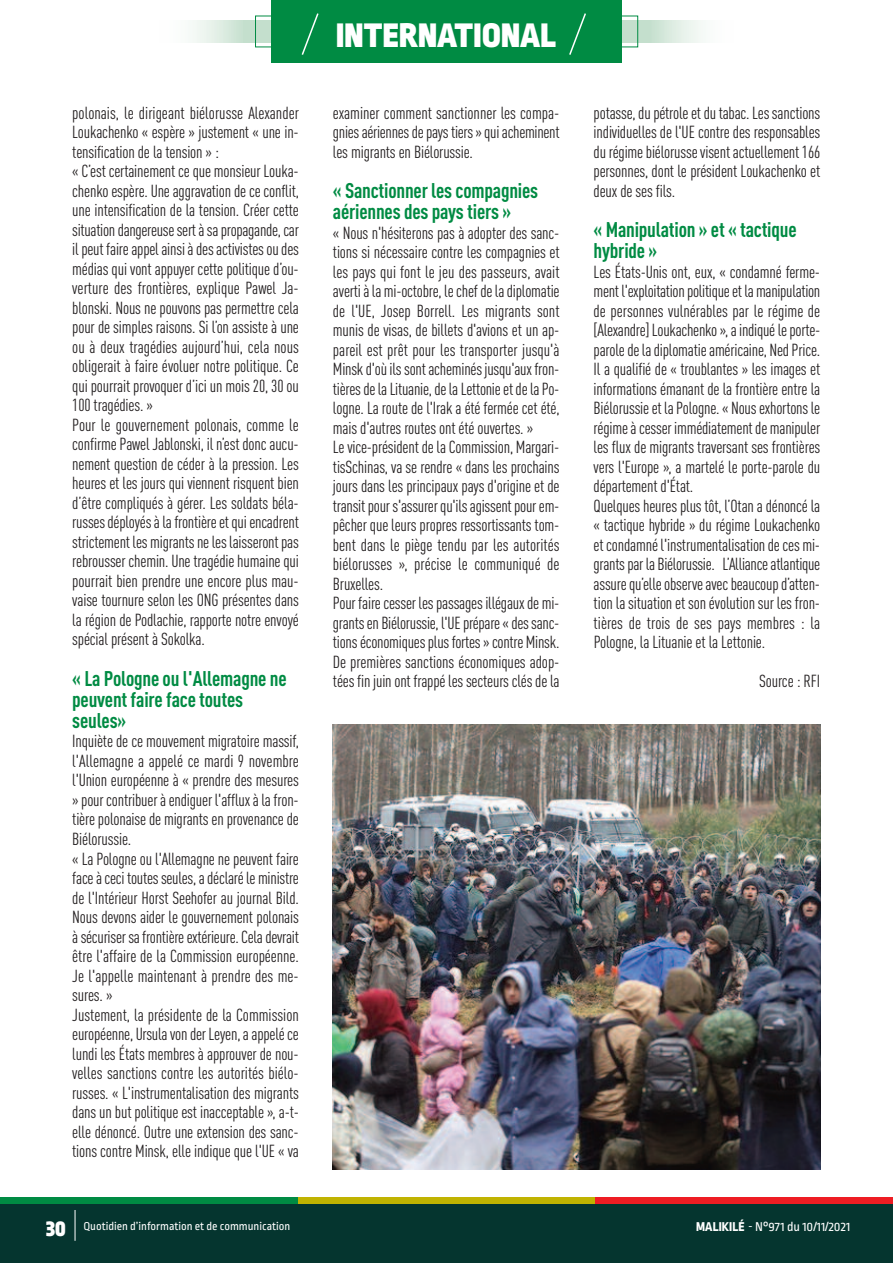
<style>
.page{position:relative;width:893px;height:1263px;background:#fff}
.page>*{position:absolute;margin:0;border:0;box-sizing:border-box;transform-origin:0 0}
.t1{font:900 36px "Ropa Sans Pro";letter-spacing:.01em;color:#fff}
.t2{font:700 condensed 21px/21px "DIN Pro";letter-spacing:-.01em;color:#008b43}
.t3{font:condensed 17.25px/19.5px "DIN Pro";letter-spacing:-.01em;color:#231f20}
.t4{font:13.5px "Ropa Sans Pro";color:#fff}
.t5{font:12px "Ropa Sans Pro";color:#fff}
.s1{font-weight:900;font-size:24px}
.s2{font-weight:800}
</style>
<div class="page">
<div style="left:0;top:1203px;width:893px;height:60px;background:#05352f"></div>
<div style="left:0;top:1197px;width:298px;height:6px;background:#008b43"></div>
<div style="left:298px;top:1197px;width:297px;height:6px;background:#c0b301"></div>
<div style="left:595px;top:1197px;width:298px;height:6px;background:#ee1d23"></div>
<hr style="left:75px;top:1210px;width:1px;height:31px;background:#fff">
<div style="left:243px;top:20px;width:407px;height:23px;background:#c4dfcd"></div>
<div style="left:271px;top:0;width:351px;height:63px;background:#008b43"></div>
<svg style="left:301px;top:13px;width:18px;height:42px"></svg>
<svg style="left:569px;top:13px;width:17px;height:42px"></svg>
<div style="left:159px;top:20px;width:84px;height:23px;background:linear-gradient(to right,#fff,#cfe5d6)"></div>
<div style="left:650px;top:20px;width:83px;height:23px;background:linear-gradient(to right,#cde3d4,#fff)"></div>
<img style="left:333px;top:725px;width:487px;height:444px">
<p class="t3" style="left:72px;top:105px;width:228px">polonais, le dirigeant biélorusse Alexander Loukachenko « espère » justement « une in&shy;tensification de la tension » :<br>« C’est certainement ce que monsieur Louka&shy;chenko espère. Une aggravation de ce conflit, une intensification de la tension. Créer cette situationdangereusesertàsapropagande,car ilpeut faireappelainsiàdesactivistesoudes médias qui vont appuyer cette politique d’ou&shy;verture des frontières, explique Pawel Ja&shy;blonski. Nous ne pouvons pas permettre cela pour de simples raisons. Si l’on assiste à une ou à deux tragédies aujourd’hui, cela nous obligerait à faire évoluer notre politique. Ce qui pourrait provoquer d’ici un mois 20, 30 ou 100 tragédies. »<br>Pour le gouvernement polonais, comme le confirme Pawel Jablonski, il n’est donc aucu&shy;nement question de céder à la pression. Les heures et les jours qui viennent risquent bien d’être compliqués à gérer. Les soldats béla&shy;russesdéployésàlafrontièreetquiencadrent strictement les migrantsneleslaisserontpas rebrousser chemin. Une tragédie humaine qui pourrait bien prendre une encore plus mau&shy;vaise tournure selon les ONG présentes dans la région de Podlachie, rapporte notre envoyé spécial présent à Sokolka.</p>
<p class="t2" style="left:72px;top:670px;width:216px">« La Pologne ou l'Allemagne ne peuvent faire face toutes seules»</p>
<p class="t3" style="left:72px;top:733px;width:228px">Inquiète de ce mouvement migratoire massif, l'Allemagne a appelé ce mardi 9 novembre l'Union européenne à « prendre des mesures »pourcontribueràendiguer l'affluxàlafron&shy;tière polonaise de migrants en provenance de Biélorussie.<br>« La Pologne ou l'Allemagne ne peuvent faire faceàceci toutesseules,adéclaréleministre de l'Intérieur Horst Seehofer au journal Bild.<br>Nous devons aider le gouvernement polonais àsécurisersafrontièreextérieure.Celadevrait être l'affaire de la Commission européenne.<br>Je l'appelle maintenant à prendre des me&shy;sures. »<br>Justement, la présidente de la Commission européenne, UrsulavonderLeyen,aappeléce lundi les États membres à approuver de nou&shy;velles sanctions contre les autorités biélo&shy;russes. « L'instrumentalisation des migrants dans un but politique est inacceptable », a-t&shy;elle dénoncé. Outre une extension des sanc&shy;tions contre Minsk, elle indique que l'UE « va</p>
<h1 class="t1" style="left:336px;top:23px;width:221px">INTERNATIONAL</h1>
<p class="t3" style="left:333px;top:105px;width:228px;text-align:justify">examiner comment sanctionner les compa&shy;gniesaériennesdepaystiers»quiacheminent les migrants en Biélorussie.</p>
<p class="t2" style="left:333px;top:182px;width:207px">« Sanctionner les compagnies aériennes des pays tiers »</p>
<p class="t3" style="left:333px;top:225px;width:228px">« Nous n'hésiterons pas à adopter des sanc&shy;tions si nécessaire contre les compagnies et les pays qui font le jeu des passeurs, avait avertiàlami-octobre, lechefdeladiplomatie de l'UE, Josep Borrell. Les migrants sont munis de visas, de billets d'avions et un ap&shy;pareil est prêt pour les transporter jusqu'à Minskd'oùilssontacheminésjusqu'auxfron&shy;tièresdelaLituanie,delaLettonieetdela Po&shy;logne. La route de l'Irak a été fermée cet été, mais d'autres routes ont été ouvertes. »<br>Le vice-président de la Commission, Margari&shy;tisSchinas, va se rendre « dans les prochains jours dans les principaux pays d'origine et de transitpours'assurerqu'ilsagissentpourem&shy;pêcher que leurs propres ressortissants tom&shy;bent dans le piège tendu par les autorités biélorusses », précise le communiqué de Bruxelles.<br>Pour fairecesser lespassagesillégauxde mi&shy;grantsen Biélorussie, l'UEprépare«dessanc&shy;tionséconomiquesplusfortes»contre Minsk.<br>De premières sanctions économiques adop&shy;tées fin juin ont frappé les secteurs clés de la</p>
<p class="t3" style="left:594px;top:105px;width:228px;text-align:justify">potasse,dupétroleetdutabac.Lessanctions individuelles de l'UE contre des responsables du régime biélorusse visent actuellement 166 personnes, dont le président Loukachenko et deux de ses fils.</p>
<p class="t2" style="left:594px;top:221px;width:204px">« Manipulation » et « tactique hybride »</p>
<p class="t3" style="left:594px;top:264px;width:228px">Les États-Unis ont, eux, « condamné ferme&shy;ment l'exploitationpolitiqueet lamanipulation de personnes vulnérables par le régime de [Alexandre]Loukachenko»,aindiquéleporte&shy;paroledeladiplomatieaméricaine, Ned Price.<br>Il a qualifié de « troublantes » les images et informations émanant de la frontière entre la Biélorussieet la Pologne.« Nousexhortonsle régimeàcesser immédiatementde manipuler les flux de migrants traversant ses frontières vers l'Europe », a martelé le porte-parole du département d'État.<br>Quelques heures plus tôt, l’Otan a dénoncé la « tactique hybride » du régime Loukachenko etcondamnél'instrumentalisationdeces mi&shy;grantspar la Biélorussie. L’Allianceatlantique assurequ’elleobserveavecbeaucoupd’atten&shy;tion la situation et son évolution sur les fron&shy;tières de trois de ses pays membres : la Pologne, la Lituanie et la Lettonie.</p>
<p class="t3" style="left:759px;top:673px;width:63px">Source : RFI</p>
<p class="t5" style="left:46px;top:1222px;width:246px"><span class="s1">30</span> Quotidien d’information et de communication</p>
<p class="t4" style="left:696px;top:1222px;width:156px"><span class="s2">MALIKILé</span> - N°971 du 10/11/2021</p>
</div>
